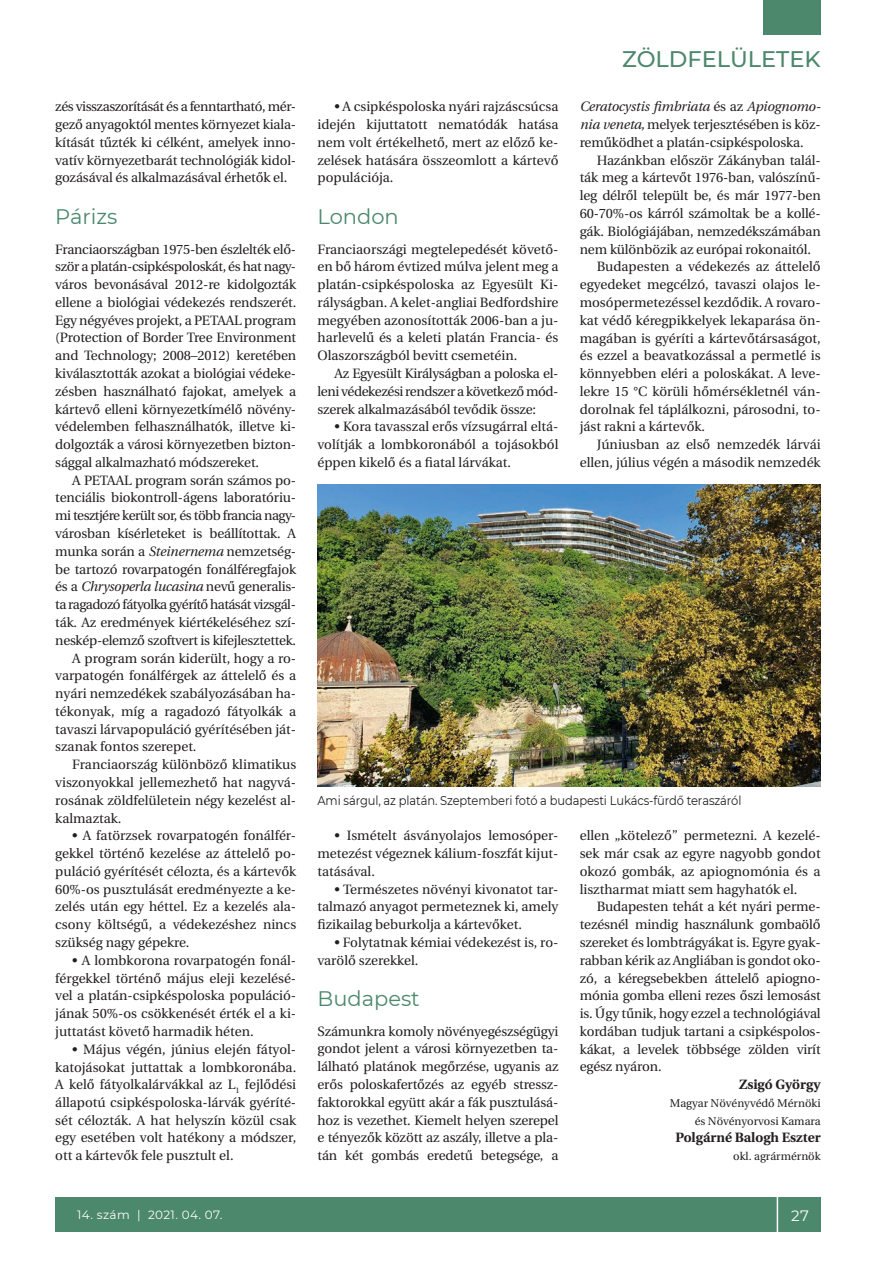
<style>
.page{position:relative;width:893px;height:1263px;background:#fff}
.page>*{position:absolute;margin:0;border:0;box-sizing:border-box;transform-origin:0 0}
.t1{font:500 22.5px "Montserrat";color:#4c886c}
.t2{font:21px "Montserrat";color:#4c886c}
.t3{font:15px "Montserrat";color:#fff}
.t4{font:13.5px/17.9px "Heuristica";letter-spacing:-.01em;color:#231f20;text-align:justify}
.t5{font:13.5px "Heuristica";letter-spacing:-.04em;color:#231f20}
.t6{font:italic 13.5px "Heuristica";letter-spacing:-.02em;color:#231f20}
.t7{font:700 13.5px "Heuristica";color:#231f20}
.t8{font:12.75px "Montserrat";letter-spacing:-.01em;color:#231f20;scale:.9 1}
.t9{font:12px "Montserrat";letter-spacing:.03em;color:#fff}
.t10{font:11.25px/17.7px "Heuristica";color:#231f20;text-align:right}
.s1{font-style:italic}
.s2{font-style:normal}
</style>
<div class="page">
<div style="left:55px;top:1197px;width:766px;height:34px;background:#4c886c"></div>
<hr style="left:777px;top:1188px;width:1px;height:61px;background:#fff">
<div style="left:763px;top:0;width:58px;height:34px;background:#4c886c"></div>
<img style="left:317px;top:485px;width:504px;height:302px">
<p class="t4" style="left:55px;top:98px;width:242px">zés visszaszorítását és a fenntartható, mér&shy;gező anyagoktól mentes környezet kiala&shy;kítását tűzték ki célként, amelyek inno&shy;vatív környezetbarát technológiák kidol&shy;gozásával és alkalmazásával érhetők el.</p>
<h2 class="t2" style="left:55px;top:202px;width:64px">Párizs</h2>
<p class="t4" style="left:55px;top:240px;width:242px">Franciaországban 1975-ben észlelték elő&shy;ször a platán-csipkéspoloskát, és hat nagy&shy;város bevonásával 2012-re kidolgozták ellene a biológiai védekezés rendszerét.<br>Egy négyéves projekt, a PETAAL program (Protection of Border Tree Environment and Technology; 2008–2012) keretében kiválasztották azokat a biológiai védeke&shy;zésben használható fajokat, amelyek a kártevő elleni környezetkímélő növény&shy;védelemben felhasználhatók, illetve ki&shy;dolgozták a városi környezetben bizton&shy;sággal alkalmazható módszereket.</p>
<p class="t4" style="left:72px;top:471px;width:225px">A PETAAL program során számos po-</p>
<p class="t4" style="left:55px;top:489px;width:242px">tenciális biokontroll-ágens laboratóriu-</p>
<p class="t5" style="left:55px;top:505px;width:242px">mi tesztjére került sor, és több francia nagy-</p>
<p class="t4" style="left:55px;top:525px;width:242px">városban kísérleteket is beállítottak. A</p>
<p class="t4" style="left:55px;top:542px;width:242px">munka során a <span class="s1">Steinernema</span> nemzetség-</p>
<p class="t4" style="left:55px;top:560px;width:242px">be tartozó rovarpatogén fonálféregfajok</p>
<p class="t6" style="left:55px;top:576px;width:240px"><span class="s2">és a</span> Chrysoperla lucasina <span class="s2">nevű generalis-</span></p>
<p class="t5" style="left:55px;top:594px;width:242px">ta ragadozó fátyolka gyérítő hatását vizsgál-</p>
<p class="t4" style="left:55px;top:613px;width:242px">ták. Az eredmények kiértékeléséhez szí-</p>
<p class="t4" style="left:55px;top:631px;width:242px">neskép-elemző szoftvert is kifejlesztettek.</p>
<p class="t4" style="left:72px;top:649px;width:225px">A program során kiderült, hogy a ro-</p>
<p class="t4" style="left:55px;top:667px;width:242px">varpatogén fonálférgek az áttelelő és a</p>
<p class="t4" style="left:55px;top:685px;width:242px">nyári nemzedékek szabályozásában ha-</p>
<p class="t4" style="left:55px;top:702px;width:242px">tékonyak, míg a ragadozó fátyolkák a</p>
<p class="t4" style="left:55px;top:720px;width:242px">tavaszi lárvapopuláció gyérítésében ját-</p>
<p class="t4" style="left:55px;top:738px;width:143px">szanak fontos szerepet.</p>
<p class="t4" style="left:72px;top:756px;width:225px">Franciaország különböző klimatikus</p>
<p class="t4" style="left:55px;top:773px;width:242px">viszonyokkal jellemezhető hat nagyvá-</p>
<p class="t4" style="left:55px;top:791px;width:242px">rosának zöldfelületein négy kezelést al-</p>
<p class="t4" style="left:55px;top:809px;width:68px">kalmaztak.</p>
<p class="t4" style="left:55px;top:827px;width:242px;text-indent:17px">• A fatörzsek rovarpatogén fonálfér&shy;gekkel történő kezelése az áttelelő po&shy;puláció gyérítését célozta, és a kártevők 60%-os pusztulását eredményezte a ke&shy;zelés után egy héttel. Ez a kezelés ala&shy;csony költségű, a védekezéshez nincs szükség nagy gépekre.</p>
<p class="t4" style="left:55px;top:951px;width:242px;text-indent:17px">• A lombkorona rovarpatogén fonál&shy;férgekkel történő május eleji kezelésé&shy;vel a platán-csipkéspoloska populáció&shy;jának 50%-os csökkenését érték el a ki&shy;juttatást követő harmadik héten.</p>
<p class="t4" style="left:55px;top:1040px;width:242px;text-indent:17px">• Május végén, június elején fátyol&shy;katojásokat juttattak a lombkoronába.<br>A kelő fátyolkalárvákkal az L<sub>1</sub> fejlődési állapotú csipkéspoloska-lárvák gyéríté&shy;sét célozták. A hat helyszín közül csak egy esetében volt hatékony a módszer, ott a kártevők fele pusztult el.</p>
<p class="t4" style="left:317px;top:98px;width:242px;text-indent:17px">• A csipkéspoloska nyári rajzáscsúcsa idején kijuttatott nematódák hatása nem volt értékelhető, mert az előző ke&shy;zelések hatására összeomlott a kártevő populációja.</p>
<h2 class="t2" style="left:317px;top:202px;width:83px">London</h2>
<p class="t4" style="left:317px;top:240px;width:242px">Franciaországi megtelepedését követő&shy;en bő három évtized múlva jelent meg a platán-csipkéspoloska az Egyesült Ki&shy;rályságban. A kelet-angliai Bedfordshire megyében azonosították 2006-ban a ju&shy;harlevelű és a keleti platán Francia- és Olaszországból bevitt csemetéin.</p>
<p class="t4" style="left:317px;top:365px;width:242px;text-indent:17px">Az Egyesült Királyságban a poloska el&shy;leni védekezési rendszer a következő mód&shy;szerek alkalmazásából tevődik össze:</p>
<p class="t4" style="left:317px;top:418px;width:242px;text-indent:17px">• Kora tavasszal erős vízsugárral eltá&shy;volítják a lombkoronából a tojásokból éppen kikelő és a fiatal lárvákat.</p>
<h1 class="t1" style="left:622px;top:44px;width:200px">ZÖLDFELÜLETEK</h1>
<p class="t4" style="left:580px;top:98px;width:242px"><span class="s1">Ceratocystis fimbriata</span> és az <span class="s1">Apiognomo&shy;nia veneta,</span> melyek terjesztésében is köz&shy;reműködhet a platán-csipkéspoloska.</p>
<p class="t4" style="left:597px;top:151px;width:225px">Hazánkban először Zákányban talál-</p>
<p class="t4" style="left:580px;top:169px;width:242px">ták meg a kártevőt 1976-ban, valószínű-</p>
<p class="t4" style="left:580px;top:187px;width:242px">leg délről települt be, és már 1977-ben</p>
<p class="t4" style="left:580px;top:205px;width:242px">60-70%-os kárról számoltak be a kollé-</p>
<p class="t4" style="left:580px;top:222px;width:242px">gák. Biológiájában, nemzedékszámában</p>
<p class="t4" style="left:580px;top:240px;width:233px">nem különbözik az európai rokonaitól.</p>
<p class="t4" style="left:597px;top:258px;width:225px">Budapesten a védekezés az áttelelő</p>
<p class="t4" style="left:580px;top:276px;width:240px">egyedeket megcélzó, tavaszi olajos le-</p>
<p class="t4" style="left:580px;top:294px;width:242px">mosópermetezéssel kezdődik. A rovaro-</p>
<p class="t4" style="left:580px;top:311px;width:242px">kat védő kéregpikkelyek lekaparása ön-</p>
<p class="t4" style="left:580px;top:329px;width:242px">magában is gyéríti a kártevőtársaságot,</p>
<p class="t4" style="left:580px;top:347px;width:242px">és ezzel a beavatkozással a permetlé is</p>
<p class="t4" style="left:580px;top:365px;width:242px">könnyebben eléri a poloskákat. A leve-</p>
<p class="t4" style="left:580px;top:382px;width:242px">lekre 15 °C körüli hőmérsékletnél ván-</p>
<p class="t4" style="left:580px;top:400px;width:242px">dorolnak fel táplálkozni, párosodni, to-</p>
<p class="t4" style="left:580px;top:418px;width:127px">jást rakni a kártevők.</p>
<p class="t4" style="left:597px;top:436px;width:225px">Júniusban az első nemzedék lárvái</p>
<p class="t4" style="left:580px;top:454px;width:242px">ellen, július végén a második nemzedék</p>
<p class="t8" style="left:317px;top:791px;width:472px">Ami sárgul, az platán. Szeptemberi fotó a budapesti Lukács-fürdő teraszáról</p>
<p class="t4" style="left:317px;top:827px;width:242px;text-indent:17px">• Ismételt ásványolajos lemosóper&shy;metezést végeznek kálium-foszfát kijut&shy;tatásával.</p>
<p class="t4" style="left:317px;top:880px;width:242px;text-indent:17px">• Természetes növényi kivonatot tar&shy;talmazó anyagot permeteznek ki, amely fizikailag beburkolja a kártevőket.</p>
<p class="t4" style="left:317px;top:933px;width:242px;text-indent:17px">• Folytatnak kémiai védekezést is, ro&shy;varölő szerekkel.</p>
<h2 class="t2" style="left:317px;top:984px;width:104px">Budapest</h2>
<p class="t4" style="left:317px;top:1022px;width:242px;text-align:left">Számunkra komoly növényegészségügyi gondot jelent a városi környezetben ta&shy;lálható platánok megőrzése, ugyanis az erős poloskafertőzés az egyéb stressz&shy;faktorokkal együtt akár a fák pusztulásá&shy;hoz is vezethet. Kiemelt helyen szerepel e tényezők között az aszály, illetve a pla&shy;tán két gombás eredetű betegsége, a</p>
<p class="t4" style="left:580px;top:827px;width:242px">ellen „kötelező” permetezni. A kezelé&shy;sek már csak az egyre nagyobb gondot okozó gombák, az apiognomónia és a lisztharmat miatt sem hagyhatók el.</p>
<p class="t4" style="left:580px;top:898px;width:242px;text-align:left;text-indent:17px">Budapesten tehát a két nyári perme&shy;tezésnél mindig használunk gombaölő szereket és lombtrágyákat is. Egyre gyak&shy;rabban kérik az Angliában is gondot oko&shy;zó, a kéregsebekben áttelelő apiogno&shy;mónia gomba elleni rezes őszi lemosást is. Úgy tűnik, hogy ezzel a technológiával kordában tudjuk tartani a csipkéspolos&shy;kákat, a levelek többsége zölden virít egész nyáron.</p>
<p class="t7" style="left:739px;top:1074px;width:83px">Zsigó György</p>
<p class="t10" style="left:670px;top:1094px;width:152px">Magyar Növényvédő Mérnöki és Növényorvosi Kamara</p>
<p class="t7" style="left:675px;top:1127px;width:147px">Polgárné Balogh Eszter</p>
<p class="t10" style="left:733px;top:1147px;width:89px">okl. agrármérnök</p>
<p class="t9" style="left:77px;top:1206px;width:147px">14. szám | 2021. 04. 07.</p>
<p class="t3" style="left:791px;top:1205px;width:19px">27</p>
</div>
